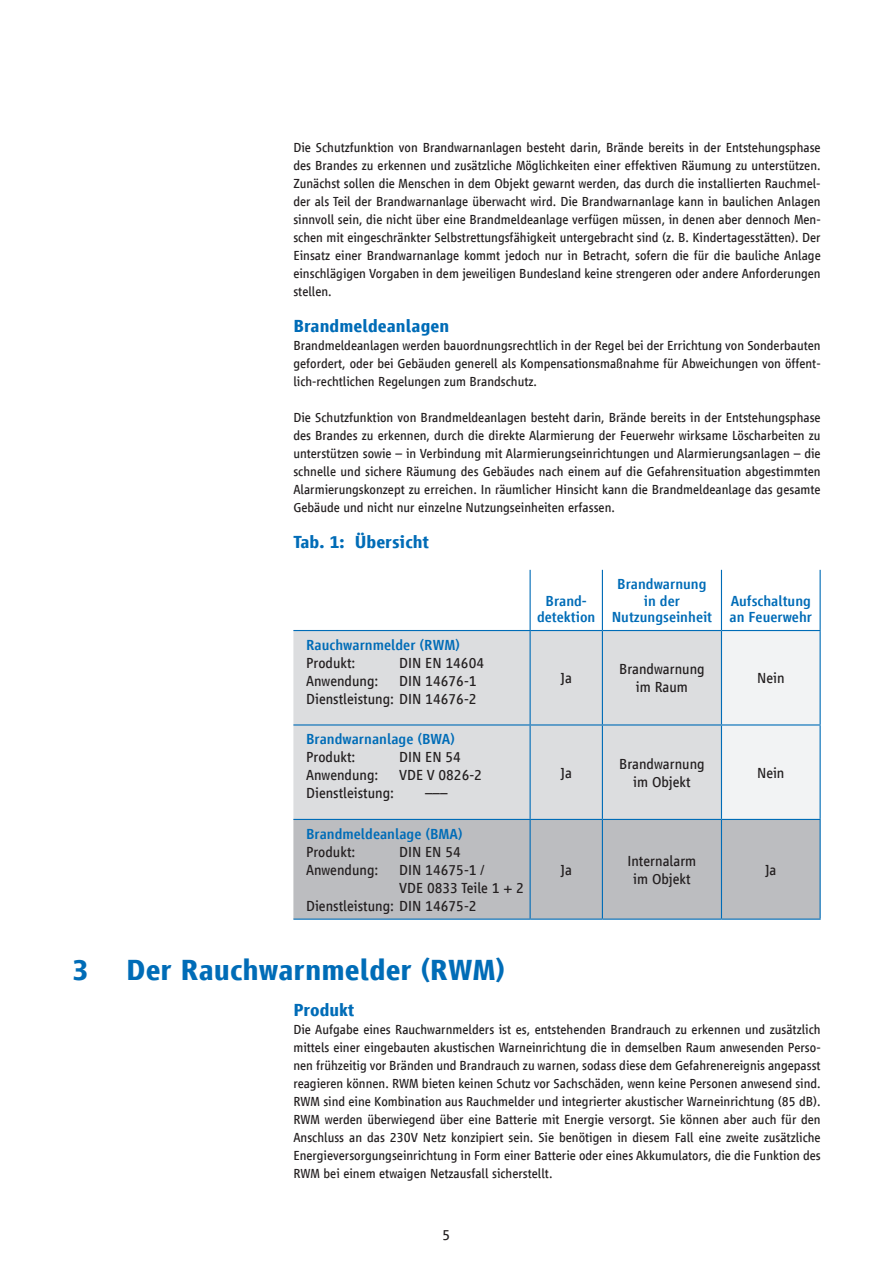
<style>
.page{position:relative;width:893px;height:1263px;background:#fff}
.page>*{position:absolute;margin:0;border:0;box-sizing:border-box;transform-origin:0 0}
.t1{font:700 30px "Vialog LT Com";color:#006cb7}
.t2{font:700 18px "Vialog LT Com";color:#006cb7}
.t3{font:15px/18px "Vialog LT Com";color:#231f20;text-align:center}
.t4{font:500 15px/16.5px "Vialog LT Com";color:#006cb7;text-align:center}
.t5{font:13.5px/18px "Vialog LT Com";color:#231f20;text-align:justify}
</style>
<div class="page">
<div style="left:293px;top:631px;width:428px;height:188px;background:#dcdddf"></div>
<div style="left:722px;top:631px;width:98px;height:188px;background:#f2f3f4"></div>
<div style="left:293px;top:820px;width:527px;height:98px;background:#bcbdc0"></div>
<hr style="left:602px;top:570px;width:1px;height:60px;background:#006cb7">
<hr style="left:721px;top:570px;width:1px;height:60px;background:#006cb7">
<hr style="left:820px;top:570px;width:1px;height:60px;background:#006cb7">
<hr style="left:530px;top:570px;width:1px;height:60px;background:#006cb7">
<hr style="left:530px;top:631px;width:1px;height:93px;background:#006cb7">
<hr style="left:602px;top:631px;width:1px;height:93px;background:#006cb7">
<hr style="left:721px;top:631px;width:1px;height:93px;background:#006cb7">
<hr style="left:820px;top:631px;width:1px;height:93px;background:#006cb7">
<hr style="left:530px;top:725px;width:1px;height:94px;background:#006cb7">
<hr style="left:602px;top:725px;width:1px;height:94px;background:#006cb7">
<hr style="left:721px;top:725px;width:1px;height:94px;background:#006cb7">
<hr style="left:820px;top:725px;width:1px;height:94px;background:#006cb7">
<hr style="left:530px;top:820px;width:1px;height:98px;background:#006cb7">
<hr style="left:602px;top:820px;width:1px;height:98px;background:#006cb7">
<hr style="left:721px;top:820px;width:1px;height:98px;background:#006cb7">
<hr style="left:820px;top:820px;width:1px;height:98px;background:#006cb7">
<hr style="left:293px;top:630px;width:237px;height:1px;background:#006cb7">
<hr style="left:530px;top:630px;width:72px;height:1px;background:#006cb7">
<hr style="left:602px;top:630px;width:119px;height:1px;background:#006cb7">
<hr style="left:721px;top:630px;width:100px;height:1px;background:#006cb7">
<hr style="left:293px;top:724px;width:237px;height:1px;background:#006cb7">
<hr style="left:530px;top:724px;width:72px;height:1px;background:#006cb7">
<hr style="left:602px;top:724px;width:119px;height:1px;background:#006cb7">
<hr style="left:721px;top:724px;width:100px;height:1px;background:#006cb7">
<hr style="left:293px;top:819px;width:237px;height:1px;background:#006cb7">
<hr style="left:530px;top:819px;width:72px;height:1px;background:#006cb7">
<hr style="left:602px;top:819px;width:119px;height:1px;background:#006cb7">
<hr style="left:721px;top:819px;width:100px;height:1px;background:#006cb7">
<hr style="left:293px;top:918px;width:237px;height:2px;background:#006cb7">
<hr style="left:530px;top:918px;width:72px;height:2px;background:#006cb7">
<hr style="left:602px;top:918px;width:119px;height:2px;background:#006cb7">
<hr style="left:721px;top:918px;width:100px;height:2px;background:#006cb7">
<p class="t5" style="left:293px;top:139px;width:529px">Die Schutzfunktion von Brandwarnanlagen besteht darin, Brände bereits in der Entstehungsphase des Brandes zu erkennen und zusätzliche Möglichkeiten einer effektiven Räumung zu unterstützen.<br>Zunächst sollen die Menschen in dem Objekt gewarnt werden, das durch die installierten Rauchmel&shy;der als Teil der Brandwarnanlage überwacht wird. Die Brandwarnanlage kann in baulichen Anlagen sinnvoll sein, die nicht über eine Brandmeldeanlage verfügen müssen, in denen aber dennoch Men&shy;schen mit eingeschränkter Selbstrettungsfähigkeit untergebracht sind (z. B. Kindertagesstätten). Der Einsatz einer Brandwarnanlage kommt jedoch nur in Betracht, sofern die für die bauliche Anlage einschlägigen Vorgaben in dem jeweiligen Bundesland keine strengeren oder andere Anforderungen stellen.</p>
<h2 class="t2" style="left:293px;top:316px;width:157px">Brandmeldeanlagen</h2>
<p class="t5" style="left:293px;top:337px;width:529px">Brandmeldeanlagen werden bauordnungsrechtlich in der Regel bei der Errichtung von Sonderbauten gefordert, oder bei Gebäuden generell als Kompensationsmaßnahme für Abweichungen von öffent&shy;lich-rechtlichen Regelungen zum Brandschutz.</p>
<p class="t5" style="left:293px;top:409px;width:529px">Die Schutzfunktion von Brandmeldeanlagen besteht darin, Brände bereits in der Entstehungsphase des Brandes zu erkennen, durch die direkte Alarmierung der Feuerwehr wirksame Löscharbeiten zu unterstützen sowie – in Verbindung mit Alarmierungseinrichtungen und Alarmierungsanlagen – die schnelle und sichere Räumung des Gebäudes nach einem auf die Gefahrensituation abgestimmten Alarmierungskonzept zu erreichen. In räumlicher Hinsicht kann die Brandmeldeanlage das gesamte Gebäude und nicht nur einzelne Nutzungseinheiten erfassen.</p>
<h2 class="t2" style="left:293px;top:532px;width:137px">Tab. 1: Übersicht</h2>
<p class="t4" style="left:537px;top:592px;width:60px">Brand&shy;detektion</p>
<p class="t4" style="left:612px;top:576px;width:102px">Brandwarnung in der<br>Nutzungseinheit</p>
<p class="t4" style="left:729px;top:592px;width:84px;text-align:left">Aufschaltung an Feuerwehr</p>
<p class="t4" style="left:306px;top:636px;width:155px">Rauchwarnmelder (RWM)</p>
<p class="t3" style="left:306px;top:654px;width:51px">Produkt:</p>
<p class="t3" style="left:399px;top:654px;width:87px">DIN EN 14604</p>
<p class="t3" style="left:306px;top:672px;width:74px">Anwendung:</p>
<p class="t3" style="left:306px;top:672px;width:172px;text-align:right">DIN 14676-1<br>Dienstleistung: DIN 14676-2</p>
<p class="t3" style="left:561px;top:669px;width:13px">Ja</p>
<p class="t3" style="left:619px;top:660px;width:87px">Brandwarnung im Raum</p>
<p class="t3" style="left:757px;top:669px;width:29px">Nein</p>
<p class="t4" style="left:306px;top:731px;width:150px">Brandwarnanlage (BWA)</p>
<p class="t3" style="left:306px;top:748px;width:51px">Produkt:</p>
<p class="t3" style="left:399px;top:748px;width:63px">DIN EN 54</p>
<p class="t3" style="left:306px;top:766px;width:74px">Anwendung:</p>
<p class="t3" style="left:399px;top:766px;width:84px">VDE V 0826-2</p>
<p class="t3" style="left:306px;top:784px;width:89px">Dienstleistung:</p>
<p class="t3" style="left:425px;top:784px;width:24px">–––</p>
<p class="t3" style="left:561px;top:764px;width:13px">Ja</p>
<p class="t3" style="left:619px;top:755px;width:87px">Brandwarnung im Objekt</p>
<p class="t3" style="left:757px;top:764px;width:29px">Nein</p>
<p class="t4" style="left:306px;top:825px;width:158px">Brandmeldeanlage (BMA)</p>
<p class="t3" style="left:306px;top:843px;width:51px">Produkt:</p>
<p class="t3" style="left:399px;top:843px;width:63px">DIN EN 54</p>
<p class="t3" style="left:306px;top:861px;width:74px">Anwendung:</p>
<p class="t3" style="left:399px;top:861px;width:87px">DIN 14675-1 /</p>
<p class="t3" style="left:399px;top:879px;width:126px">VDE 0833 Teile 1 + 2</p>
<p class="t3" style="left:306px;top:897px;width:172px">Dienstleistung: DIN 14675-2</p>
<p class="t3" style="left:560px;top:861px;width:13px">Ja</p>
<p class="t3" style="left:627px;top:852px;width:70px">Internalarm im Objekt</p>
<p class="t3" style="left:765px;top:861px;width:13px">Ja</p>
<h1 class="t1" style="left:72px;top:953px;width:435px">3 Der Rauchwarnmelder (RWM)</h1>
<h2 class="t2" style="left:293px;top:1000px;width:63px">Produkt</h2>
<p class="t5" style="left:293px;top:1021px;width:529px">Die Aufgabe eines Rauchwarnmelders ist es, entstehenden Brandrauch zu erkennen und zusätzlich mittels einer eingebauten akustischen Warneinrichtung die in demselben Raum anwesenden Perso&shy;nen frühzeitig vor Bränden und Brandrauch zu warnen, sodass diese dem Gefahrenereignis angepasst reagieren können. RWM bieten keinen Schutz vor Sachschäden, wenn keine Personen anwesend sind.<br>RWM sind eine Kombination aus Rauchmelder und integrierter akustischer Warneinrichtung (85 dB).<br>RWM werden überwiegend über eine Batterie mit Energie versorgt. Sie können aber auch für den Anschluss an das 230V Netz konzipiert sein. Sie benötigen in diesem Fall eine zweite zusätzliche Energieversorgungseinrichtung in Form einer Batterie oder eines Akkumulators, die die Funktion des RWM bei einem etwaigen Netzausfall sicherstellt.</p>
<p class="t3" style="left:443px;top:1226px;width:9px">5</p>
</div>
